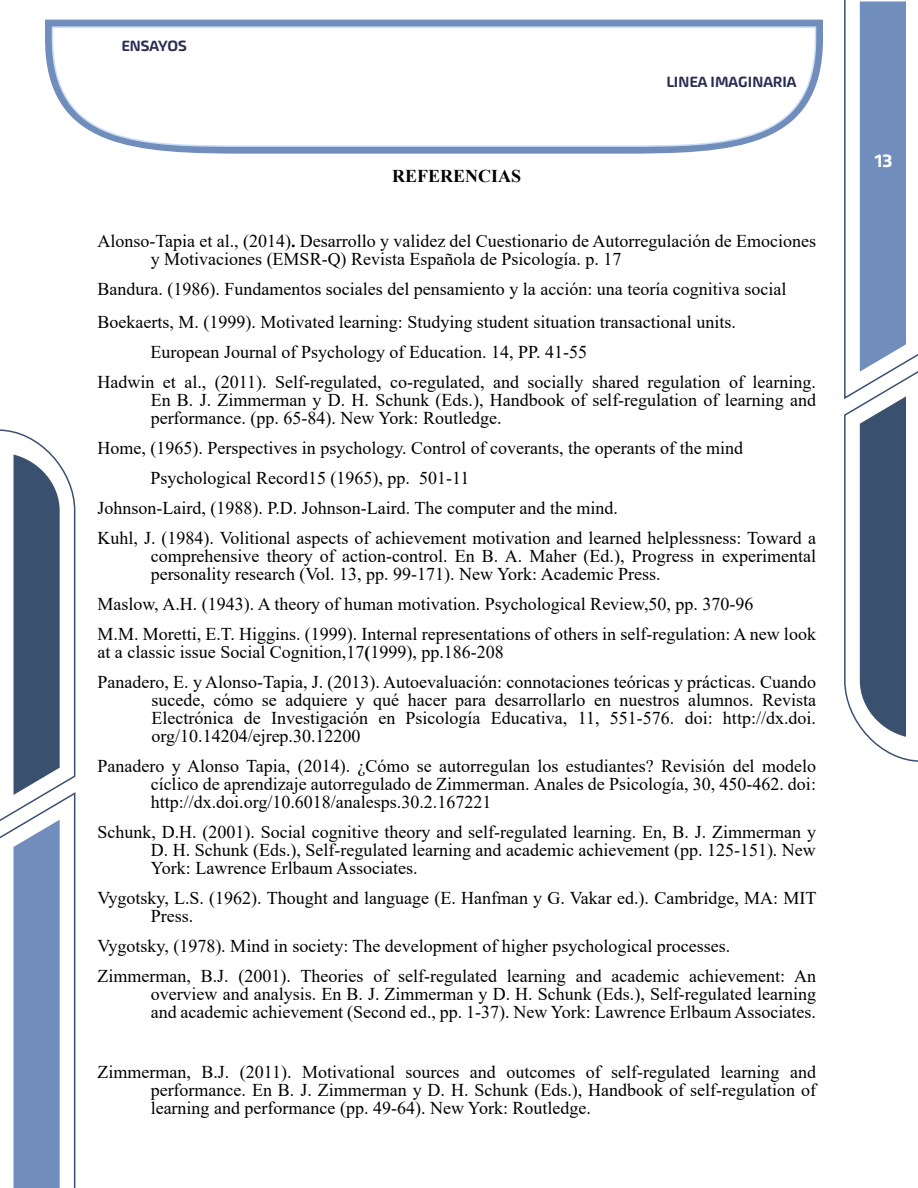
<style>
.page{position:relative;width:918px;height:1188px;background:#fff}
.page>*{position:absolute;margin:0;border:0;box-sizing:border-box;transform-origin:0 0}
.t1{font:18px/18px "Times New Roman";color:#000}
.t2{font:700 18px "Times New Roman";color:#000}
.t3{font:500 18px "Akceler Aalt";color:#fff}
.t4{font:500 15px "Akceler Aalt";color:#2b2c55}
.s1{font-weight:700}
</style>
<div class="page">
<svg style="left:844px;top:0;width:74px;height:762px"></svg>
<svg style="left:0;top:429px;width:76px;height:759px"></svg>
<svg style="left:45px;top:20px;width:778px;height:134px;fill:#718dbc"></svg>
<svg style="left:51px;top:26px;width:766px;height:122px"></svg>
<p class="t4" style="left:122px;top:35px;width:67px">ENSAYOS</p>
<p class="t2" style="left:392px;top:163px;width:131px">REFERENCIAS</p>
<p class="t4" style="left:666px;top:71px;width:132px">LINEA IMAGINARIA</p>
<p class="t1" style="left:151px;top:231px;width:667px;text-indent:-53px">Alonso-Tapia et al., (2014)<span class="s1">.</span> Desarrollo y validez del Cuestionario de Autorregulación de Emociones y Motivaciones (EMSR-Q) Revista Española de Psicología. p. 17</p>
<p class="t1" style="left:98px;top:272px;width:690px;line-height:33px">Bandura. (1986). Fundamentos sociales del pensamiento y la acción: una teoría cognitiva social<br>Boekaerts, M. (1999). Motivated learning: Studying student situation transactional units.</p>
<p class="t1" style="left:98px;top:336px;width:720px;line-height:30px;text-indent:53px">European Journal of Psychology of Education. 14, PP. 41-55<br>Hadwin et al., (2011). Self-regulated, co-regulated, and socially shared regulation of learning.</p>
<p class="t1" style="left:151px;top:391px;width:667px">En B. J. Zimmerman y D. H. Schunk (Eds.), Handbook of self-regulation of learning and performance. (pp. 65-84). New York: Routledge.</p>
<p class="t1" style="left:98px;top:439px;width:647px">Home, (1965). Perspectives in psychology. Control of coverants, the operants of the mind</p>
<p class="t1" style="left:151px;top:469px;width:320px">Psychological Record15 (1965), pp. 501-11</p>
<p class="t1" style="left:98px;top:499px;width:522px">Johnson-Laird, (1988). P.D. Johnson-Laird. The computer and the mind.</p>
<p class="t1" style="left:98px;top:529px;width:720px">Kuhl, J. (1984). Volitional aspects of achievement motivation and learned helplessness: Toward a</p>
<p class="t1" style="left:151px;top:547px;width:667px">comprehensive theory of action-control. En B. A. Maher (Ed.), Progress in experimental personality research (Vol. 13, pp. 99-171). New York: Academic Press.</p>
<p class="t1" style="left:98px;top:589px;width:720px;line-height:30px">Maslow, A.H. (1943). A theory of human motivation. Psychological Review,50, pp. 370-96<br>M.M. Moretti, E.T. Higgins. (1999). Internal representations of others in self-regulation: A new look</p>
<p class="t1" style="left:98px;top:637px;width:720px;line-height:30px">at a classic issue Social Cognition,17<span class="s1">(</span>1999), pp.186-208<br>Panadero, E. y Alonso-Tapia, J. (2013). Autoevaluación: connotaciones teóricas y prácticas. Cuando</p>
<p class="t1" style="left:152px;top:691px;width:666px;text-align:justify">sucede, cómo se adquiere y qué hacer para desarrollarlo en nuestros alumnos. Revista Electrónica de Investigación en Psicología Educativa, 11, 551-576. doi: http://dx.doi. org/10.14204/ejrep.30.12200</p>
<p class="t1" style="left:151px;top:757px;width:667px;text-align:justify;text-indent:-53px">Panadero y Alonso Tapia, (2014). ¿Cómo se autorregulan los estudiantes? Revisión del modelo cíclico de aprendizaje autorregulado de Zimmerman. Anales de Psicología, 30, 450-462. doi: http://dx.doi.org/10.6018/analesps.30.2.167221</p>
<p class="t1" style="left:151px;top:823px;width:667px;text-align:justify;text-indent:-53px">Schunk, D.H. (2001). Social cognitive theory and self-regulated learning. En, B. J. Zimmerman y D. H. Schunk (Eds.), Self-regulated learning and academic achievement (pp. 125-151). New York: Lawrence Erlbaum Associates.</p>
<p class="t1" style="left:151px;top:889px;width:667px;text-indent:-53px">Vygotsky, L.S. (1962). Thought and language (E. Hanfman y G. Vakar ed.). Cambridge, MA: MIT<br>Press.</p>
<p class="t1" style="left:98px;top:931px;width:720px;line-height:30px">Vygotsky, (1978). Mind in society: The development of higher psychological processes.<br>Zimmerman, B.J. (2001). Theories of self-regulated learning and academic achievement: An</p>
<p class="t1" style="left:151px;top:985px;width:667px">overview and analysis. En B. J. Zimmerman y D. H. Schunk (Eds.), Self-regulated learning and academic achievement (Second ed., pp. 1-37). New York: Lawrence Erlbaum Associates.</p>
<p class="t1" style="left:151px;top:1063px;width:667px;text-align:justify;text-indent:-53px">Zimmerman, B.J. (2011). Motivational sources and outcomes of self-regulated learning and performance. En B. J. Zimmerman y D. H. Schunk (Eds.), Handbook of self-regulation of learning and performance (pp. 49-64). New York: Routledge.</p>
<p class="t3" style="left:875px;top:147px;width:19px">13</p>
</div>
